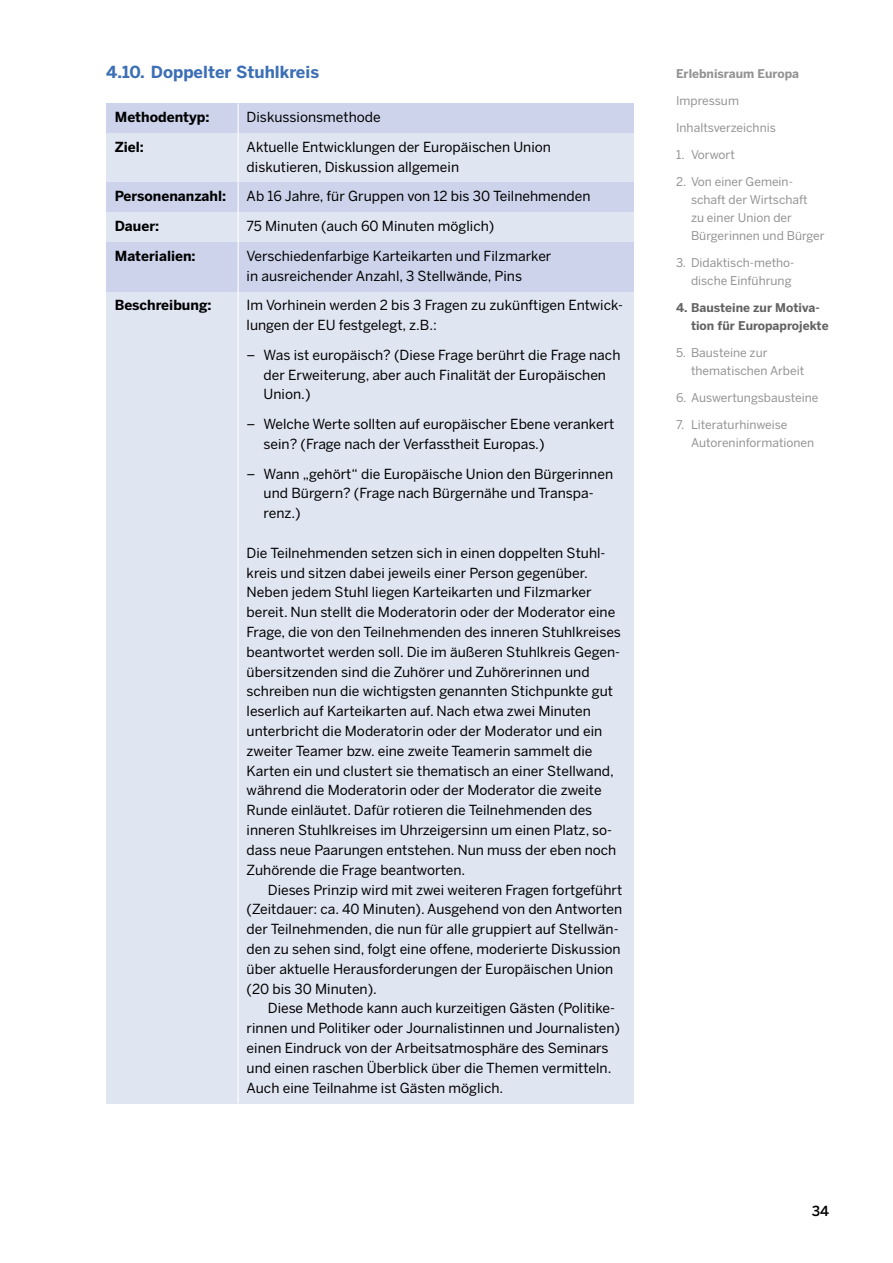
<style>
.page{position:relative;width:893px;height:1263px;background:#fff}
.page>*{position:absolute;margin:0;border:0;box-sizing:border-box;transform-origin:0 0}
.t1{font:700 16.5px "Benton Sans";color:#3c6fb5}
.t2{font:13.8px/19.8px "Benton Sans";color:#000}
.t3{font:700 13.8px/29.7px "Benton Sans";color:#000}
.t4{font:500 13.8px "Benton Sans";color:#000}
.t5{font:12px/18px "Benton Sans";color:#939393}
.t6{font:700 12px/18px "Benton Sans";color:#636363}
.t7{font:700 12px "Benton Sans";color:#939393}
</style>
<div class="page">
<div style="left:106px;top:133px;width:528px;height:970px;background:#e0e5f2"></div>
<div style="left:106px;top:242px;width:528px;height:49px;background:#ccd3eb"></div>
<div style="left:106px;top:103px;width:528px;height:30px;background:#ccd3eb"></div>
<div style="left:106px;top:183px;width:528px;height:29px;background:#ccd3eb"></div>
<hr style="left:238px;top:103px;width:1px;height:1000px;background:#fff">
<p class="t1" style="left:106px;top:62px;width:214px">4.10. Doppelter Stuhlkreis</p>
<p class="t2" style="left:247px;top:102px;width:306px;line-height:29.7px">Diskussionsmethode<br>Aktuelle Entwicklungen der Europäischen Union</p>
<p class="t2" style="left:247px;top:152px;width:345px;line-height:29.7px">diskutieren, Diskussion allgemein<br>Ab 16 Jahre, für Gruppen von 12 bis 30 Teilnehmenden 75 Minuten (auch 60 Minuten möglich)<br>Verschiedenfarbige Karteikarten und Filzmarker</p>
<p class="t2" style="left:247px;top:261px;width:378px;line-height:29.7px">in ausreichender Anzahl, 3 Stellwände, Pins<br>Im Vorhinein werden 2 bis 3 Fragen zu zukünftigen Entwick-</p>
<p class="t2" style="left:247px;top:315px;width:192px">lungen der EU festgelegt, z.B.:</p>
<p class="t2" style="left:264px;top:345px;width:358px;text-indent:-17px">– Was ist europäisch? (Diese Frage berührt die Frage nach der Erweiterung, aber auch Finalität der Europäischen<br>Union.)</p>
<p class="t2" style="left:264px;top:414px;width:352px;text-indent:-17px">– Welche Werte sollten auf europäischer Ebene verankert sein? (Frage nach der Verfasstheit Europas.)</p>
<p class="t2" style="left:264px;top:463px;width:351px;text-indent:-17px">– Wann „gehört“ die Europäische Union den Bürgerinnen und Bürgern? (Frage nach Bürgernähe und Transpa&shy;renz.)</p>
<p class="t2" style="left:247px;top:543px;width:376px">Die Teilnehmenden setzen sich in einen doppelten Stuhl&shy;kreis und sitzen dabei jeweils einer Person gegenüber.<br>Neben jedem Stuhl liegen Karteikarten und Filzmarker bereit. Nun stellt die Moderatorin oder der Moderator eine Frage, die von den Teilnehmenden des inneren Stuhlkreises beantwortet werden soll. Die im äußeren Stuhlkreis Gegen&shy;übersitzenden sind die Zuhörer und Zuhörerinnen und schreiben nun die wichtigsten genannten Stichpunkte gut leserlich auf Karteikarten auf. Nach etwa zwei Minuten unterbricht die Moderatorin oder der Moderator und ein zweiter Teamer bzw. eine zweite Teamerin sammelt die Karten ein und clustert sie thematisch an einer Stellwand, während die Moderatorin oder der Moderator die zweite Runde einläutet. Dafür rotieren die Teilnehmenden des inneren Stuhlkreises im Uhrzeigersinn um einen Platz, so&shy;dass neue Paarungen entstehen. Nun muss der eben noch Zuhörende die Frage beantworten.</p>
<p class="t2" style="left:247px;top:879px;width:377px;text-indent:21px">Dieses Prinzip wird mit zwei weiteren Fragen fortgeführt (Zeitdauer: ca. 40 Minuten). Ausgehend von den Antworten der Teilnehmenden, die nun für alle gruppiert auf Stellwän&shy;den zu sehen sind, folgt eine offene, moderierte Diskussion über aktuelle Herausforderungen der Europäischen Union (20 bis 30 Minuten).</p>
<p class="t2" style="left:247px;top:998px;width:375px;text-indent:21px">Diese Methode kann auch kurzeitigen Gästen (Politike&shy;rinnen und Politiker oder Journalistinnen und Journalisten) einen Eindruck von der Arbeitsatmosphäre des Seminars und einen raschen Überblick über die Themen vermitteln.<br>Auch eine Teilnahme ist Gästen möglich.</p>
<p class="t3" style="left:115px;top:102px;width:96px">Methodentyp:<br>Ziel:</p>
<p class="t3" style="left:115px;top:181px;width:113px">Personenanzahl:<br>Dauer:<br>Materialien:</p>
<p class="t3" style="left:115px;top:290px;width:98px">Beschreibung:</p>
<p class="t7" style="left:676px;top:66px;width:124px">Erlebnisraum Europa</p>
<p class="t5" style="left:676px;top:91px;width:64px">Impressum</p>
<p class="t5" style="left:676px;top:118px;width:101px">Inhaltsverzeichnis</p>
<p class="t5" style="left:676px;top:145px;width:60px">1. Vorwort</p>
<p class="t5" style="left:691px;top:172px;width:135px;text-indent:-15px">2. Von einer Gemein&shy;schaft der Wirtschaft<br>zu einer Union der<br>Bürgerinnen und Bürger</p>
<p class="t5" style="left:676px;top:253px;width:120px;text-align:right">3. Didaktisch-metho&shy;dische Einführung</p>
<p class="t6" style="left:691px;top:298px;width:139px;text-indent:-15px">4. Bausteine zur Motiva&shy;tion für Europaprojekte</p>
<p class="t5" style="left:691px;top:343px;width:115px;text-indent:-15px">5. Bausteine zur thematischen Arbeit</p>
<p class="t5" style="left:676px;top:388px;width:144px">6. Auswertungsbausteine</p>
<p class="t5" style="left:691px;top:415px;width:125px;text-indent:-15px">7. Literaturhinweise<br>Autoreninformationen</p>
<p class="t4" style="left:812px;top:1202px;width:19px">34</p>
</div>
